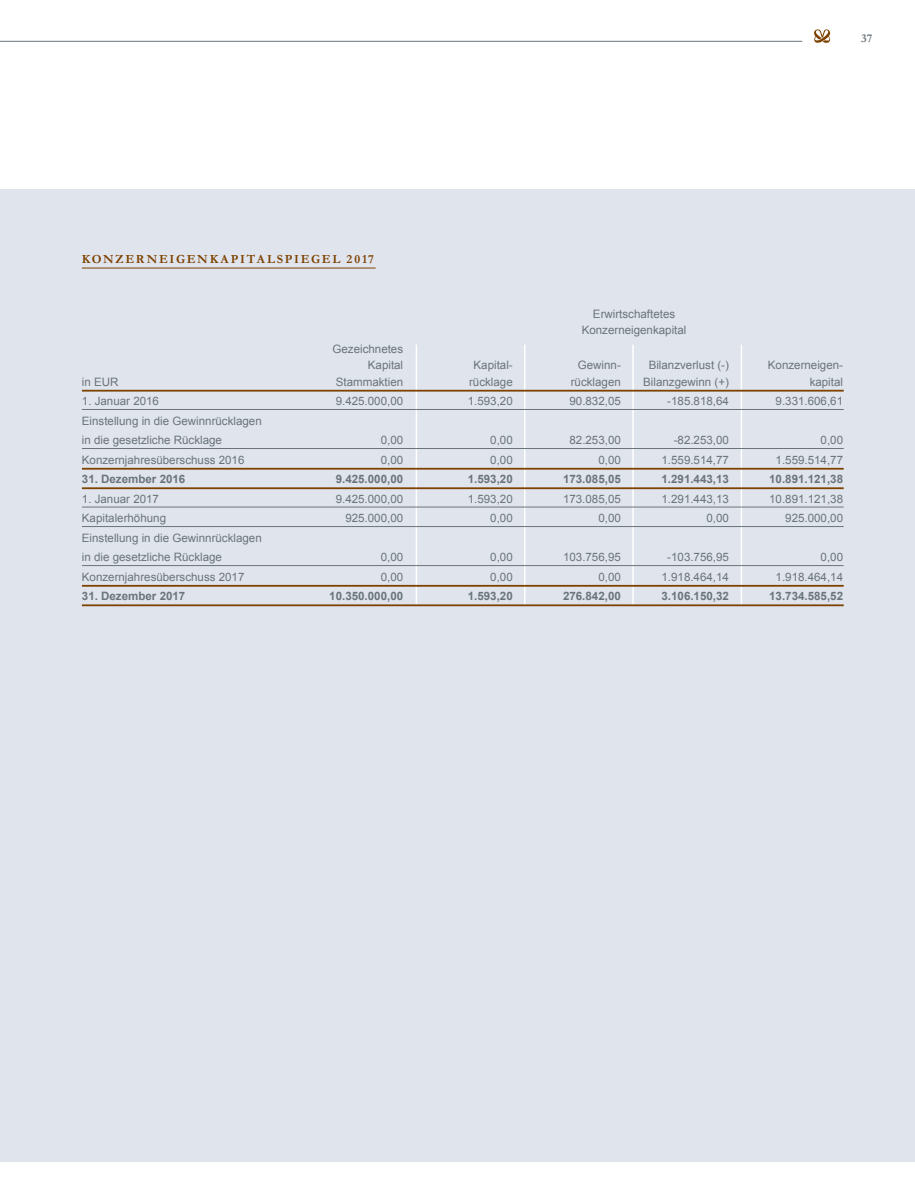
<style>
.page{position:relative;width:915px;height:1187px;background:#fff}
.page>*{position:absolute;margin:0;border:0;box-sizing:border-box;transform-origin:0 0}
.t1{font:700 12.45px "Garamond";letter-spacing:.14em;color:#7e4200}
.t2{font:700 12px "Garamond";color:#6a747b}
.t3{font:11.55px/19.5px "Arial";color:#6a747b}
.t4{font:700 11.55px "Arial";color:#6a747b}
</style>
<div class="page">
<hr style="left:0;top:41px;width:801px;height:1px;background:#6a747b">
<svg style="left:814px;top:29px;width:15px;height:14px"></svg>
<div style="left:0;top:189px;width:914px;height:972px;background:#e0e4ed"></div>
<hr style="left:82px;top:268px;width:293px;height:1px;background:#7e4200">
<hr style="left:415px;top:344px;width:2px;height:260px;background:#fff">
<hr style="left:524px;top:344px;width:1px;height:260px;background:#fff">
<hr style="left:632px;top:344px;width:1px;height:260px;background:#fff">
<hr style="left:740px;top:344px;width:2px;height:260px;background:#fff">
<hr style="left:82px;top:390px;width:761px;height:1px;background:#7e4200">
<hr style="left:82px;top:409px;width:761px;height:1px;background:#6a747b">
<hr style="left:82px;top:448px;width:761px;height:1px;background:#6a747b">
<hr style="left:82px;top:468px;width:761px;height:1px;background:#7e4200">
<hr style="left:82px;top:487px;width:761px;height:2px;background:#7e4200">
<hr style="left:82px;top:506px;width:761px;height:1px;background:#6a747b">
<hr style="left:82px;top:526px;width:761px;height:1px;background:#6a747b">
<hr style="left:82px;top:565px;width:761px;height:1px;background:#6a747b">
<hr style="left:82px;top:585px;width:761px;height:1px;background:#7e4200">
<hr style="left:82px;top:604px;width:761px;height:2px;background:#7e4200">
<p class="t2" style="left:860px;top:31px;width:13px">37</p>
<p class="t1" style="left:82px;top:252px;width:293px">KONZERNEIGENKAPITALSPIEGEL 2017</p>
<p class="t3" style="left:592px;top:304px;width:84px">Erwirtschaftetes</p>
<p class="t3" style="left:581px;top:321px;width:106px">Konzerneigenkapital</p>
<p class="t3" style="left:332px;top:339px;width:72px">Gezeichnetes</p>
<p class="t3" style="left:368px;top:355px;width:37px">Kapital</p>
<p class="t3" style="left:473px;top:355px;width:41px">Kapital-</p>
<p class="t3" style="left:577px;top:355px;width:45px">Gewinn-</p>
<p class="t3" style="left:648px;top:355px;width:82px">Bilanzverlust (-)</p>
<p class="t3" style="left:767px;top:355px;width:77px">Konzerneigen-</p>
<p class="t3" style="left:82px;top:372px;width:38px">in EUR</p>
<p class="t3" style="left:335px;top:372px;width:69px">Stammaktien</p>
<p class="t3" style="left:469px;top:372px;width:45px">rücklage</p>
<p class="t3" style="left:570px;top:372px;width:52px">rücklagen</p>
<p class="t3" style="left:643px;top:372px;width:87px">Bilanzgewinn (+)</p>
<p class="t3" style="left:809px;top:372px;width:35px">kapital</p>
<p class="t3" style="left:82px;top:391px;width:79px">1. Januar 2016</p>
<p class="t3" style="left:335px;top:391px;width:69px">9.425.000,00</p>
<p class="t3" style="left:467px;top:391px;width:46px">1.593,20</p>
<p class="t3" style="left:569px;top:391px;width:53px">90.832,05</p>
<p class="t3" style="left:667px;top:391px;width:63px">-185.818,64</p>
<p class="t3" style="left:775px;top:391px;width:69px">9.331.606,61</p>
<p class="t3" style="left:82px;top:411px;width:181px">Einstellung in die Gewinnrücklagen in die gesetzliche Rücklage</p>
<p class="t3" style="left:380px;top:430px;width:24px">0,00</p>
<p class="t3" style="left:490px;top:430px;width:24px">0,00</p>
<p class="t3" style="left:569px;top:430px;width:53px">82.253,00</p>
<p class="t3" style="left:673px;top:430px;width:57px">-82.253,00</p>
<p class="t3" style="left:820px;top:430px;width:24px">0,00</p>
<p class="t3" style="left:82px;top:450px;width:164px">Konzernjahresüberschuss 2016</p>
<p class="t3" style="left:380px;top:450px;width:24px">0,00</p>
<p class="t3" style="left:490px;top:450px;width:24px">0,00</p>
<p class="t3" style="left:598px;top:450px;width:24px">0,00</p>
<p class="t3" style="left:661px;top:450px;width:69px">1.559.514,77</p>
<p class="t3" style="left:775px;top:450px;width:69px">1.559.514,77</p>
<p class="t4" style="left:82px;top:471px;width:105px">31. Dezember 2016</p>
<p class="t4" style="left:335px;top:471px;width:69px">9.425.000,00</p>
<p class="t4" style="left:467px;top:471px;width:46px">1.593,20</p>
<p class="t4" style="left:563px;top:471px;width:59px">173.085,05</p>
<p class="t4" style="left:661px;top:471px;width:69px">1.291.443,13</p>
<p class="t4" style="left:768px;top:471px;width:75px">10.891.121,38</p>
<p class="t3" style="left:82px;top:489px;width:79px">1. Januar 2017</p>
<p class="t3" style="left:335px;top:489px;width:69px">9.425.000,00</p>
<p class="t3" style="left:467px;top:489px;width:46px">1.593,20</p>
<p class="t3" style="left:563px;top:489px;width:59px">173.085,05</p>
<p class="t3" style="left:661px;top:489px;width:69px">1.291.443,13</p>
<p class="t3" style="left:768px;top:489px;width:75px">10.891.121,38</p>
<p class="t3" style="left:82px;top:508px;width:86px">Kapitalerhöhung</p>
<p class="t3" style="left:345px;top:508px;width:59px">925.000,00</p>
<p class="t3" style="left:490px;top:508px;width:24px">0,00</p>
<p class="t3" style="left:598px;top:508px;width:24px">0,00</p>
<p class="t3" style="left:706px;top:508px;width:24px">0,00</p>
<p class="t3" style="left:785px;top:508px;width:59px">925.000,00</p>
<p class="t3" style="left:82px;top:528px;width:181px">Einstellung in die Gewinnrücklagen in die gesetzliche Rücklage</p>
<p class="t3" style="left:380px;top:547px;width:24px">0,00</p>
<p class="t3" style="left:490px;top:547px;width:24px">0,00</p>
<p class="t3" style="left:563px;top:547px;width:59px">103.756,95</p>
<p class="t3" style="left:667px;top:547px;width:63px">-103.756,95</p>
<p class="t3" style="left:820px;top:547px;width:24px">0,00</p>
<p class="t3" style="left:82px;top:567px;width:164px">Konzernjahresüberschuss 2017</p>
<p class="t3" style="left:380px;top:567px;width:24px">0,00</p>
<p class="t3" style="left:490px;top:567px;width:24px">0,00</p>
<p class="t3" style="left:598px;top:567px;width:24px">0,00</p>
<p class="t3" style="left:661px;top:567px;width:69px">1.918.464,14</p>
<p class="t3" style="left:775px;top:567px;width:69px">1.918.464,14</p>
<p class="t4" style="left:82px;top:588px;width:105px">31. Dezember 2017</p>
<p class="t4" style="left:329px;top:588px;width:75px">10.350.000,00</p>
<p class="t4" style="left:467px;top:588px;width:46px">1.593,20</p>
<p class="t4" style="left:563px;top:588px;width:59px">276.842,00</p>
<p class="t4" style="left:661px;top:588px;width:69px">3.106.150,32</p>
<p class="t4" style="left:768px;top:588px;width:75px">13.734.585,52</p>
</div>
